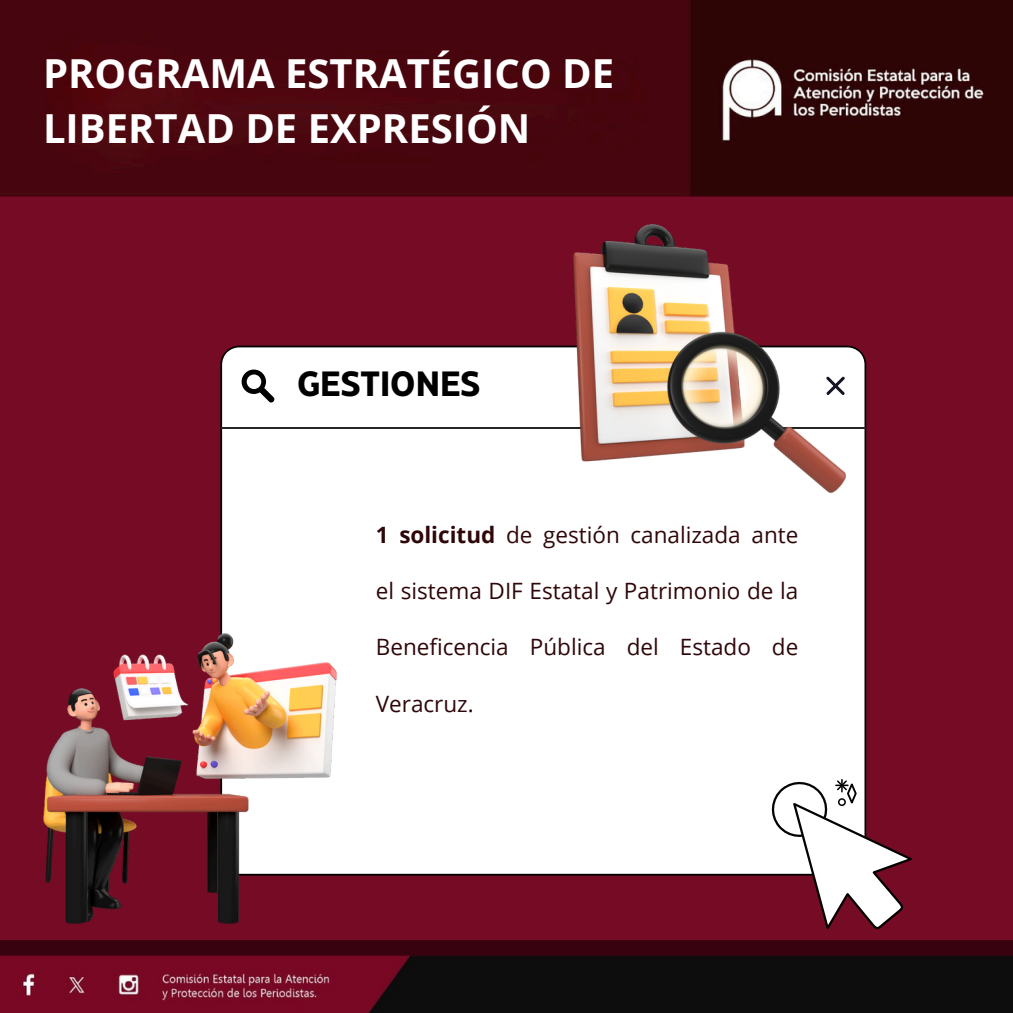
<style>
.page{position:relative;width:1013px;height:1013px;background:#fff}
.page>*{position:absolute;margin:0;border:0;box-sizing:border-box;transform-origin:0 0}
.t1{font:700 40px/55.2px "Open Sans";color:#fff}
.t2{font:700 35px "Eastman Grotesque";color:#000}
.t3{font:22.5px "Open Sans";color:#2f0709}
.s1{font-weight:700}
</style>
<div class="page">
<div style="left:0;top:0;width:1012px;height:1012px;background:#760b25"></div>
<img style="left:0;top:940px;width:1012px;height:72px">
<img style="left:0;top:0;width:1012px;height:196px">
<div style="left:220px;top:345px;width:646px;height:530px;background:#fff"></div>
<svg style="left:241px;top:369px;width:34px;height:34px"></svg>
<hr style="left:221px;top:427px;width:644px;height:1px;background:#272424">
<img style="left:574px;top:225px;width:271px;height:268px">
<img style="left:43px;top:633px;width:293px;height:290px">
<svg style="left:768px;top:778px;width:144px;height:151px"></svg>
<div style="left:838px;top:799px;width:7px;height:6px;background:#fff;border-radius:50%"></div>
<div style="left:838px;top:798px;width:7px;height:8px;border:2px solid #040200;border-radius:50%"></div>
<div style="left:964px;top:966px;width:37px;height:38px;background:#0d0d0d"></div>
<h2 class="t1" style="left:43px;top:45px;width:572px">PROGRAMA ESTRATÉGICO DE<br>LIBERTAD DE EXPRESIÓN</h2>
<p class="t2" style="left:297px;top:370px;width:185px">GESTIONES</p>
<p class="t3" style="left:376px;top:518px;width:424px"><span class="s1">1 solicitud</span> de gestión canalizada ante</p>
<p class="t3" style="left:376px;top:575px;width:424px">el sistema DIF Estatal y Patrimonio de la</p>
<p class="t3" style="left:376px;top:631px;width:424px">Beneficencia Pública del Estado de</p>
<p class="t3" style="left:376px;top:687px;width:99px">Veracruz.</p>
</div>
